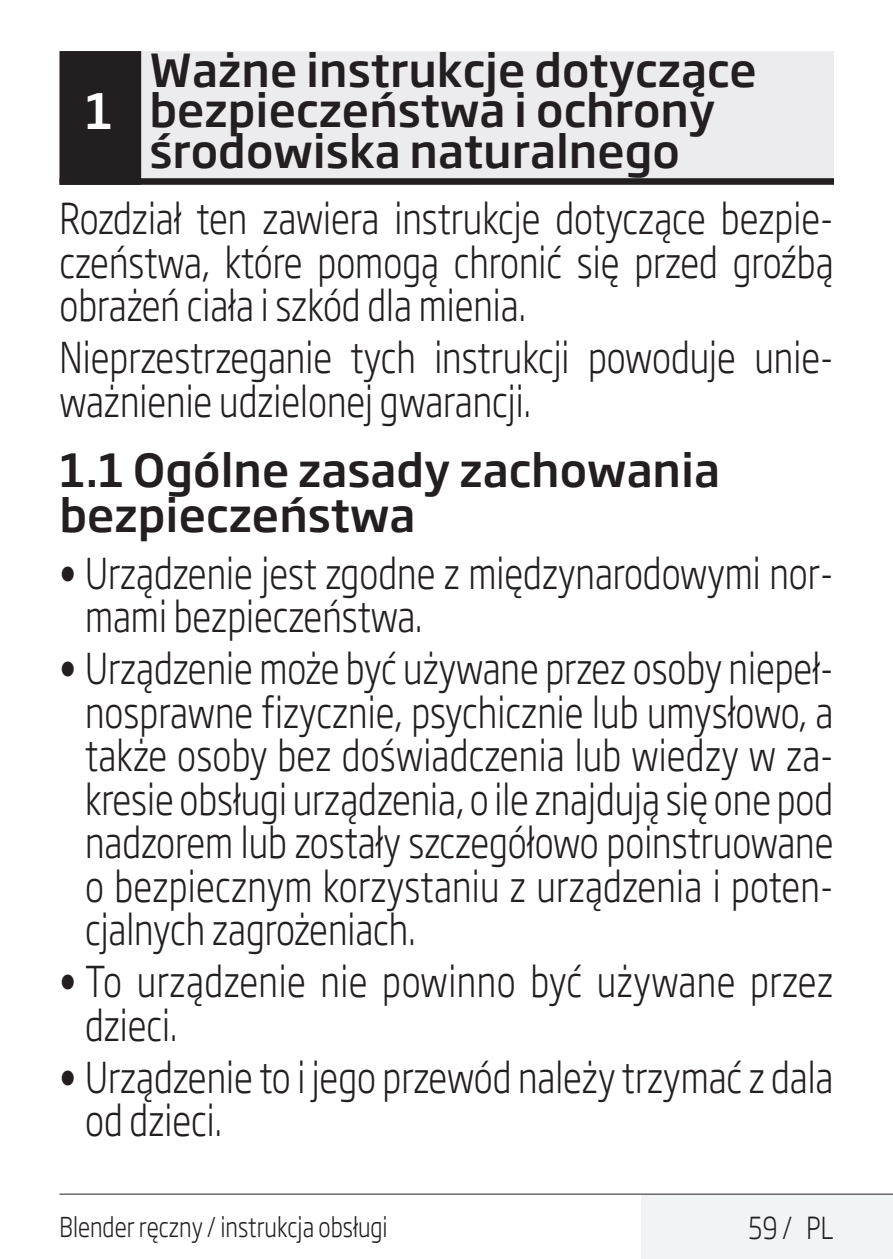
<style>
.page{position:relative;width:893px;height:1259px;background:#fff}
.page>*{position:absolute;margin:0;border:0;box-sizing:border-box;transform-origin:0 0}
.Unite_Baslik_Guvenli{font:500 48px "Soho Gothic Pro";color:#fff}
.Unite_Baslik_Guvenli-2{font:500 45px/40.5px "Soho Gothic Pro";color:#231f20}
.Alt_Baslik_Guvenlık{font:500 45px/45px "Soho Gothic Pro";color:#231f20}
.Guvenlik_Giris_Parag{font:300 42px/43.5px "Soho Gothic Pro";color:#231f20;scale:.8 1}
.Master_Sayfa_Sağ_Num{font:300 30px "Soho Gothic Pro";color:#231f20;scale:.8 1}
.t1{font:300 27px "Soho Gothic Pro";color:#231f20;scale:.8 1}
.s1{font-family:"Helvetica Neue LT Pro";font-weight:700;font-stretch:condensed}
</style>
<div class="page">
<div style="left:60px;top:51px;width:773px;height:131px;background:#ececee"></div>
<div style="left:60px;top:179px;width:773px;height:5px;background:#231f20"></div>
<div style="left:61px;top:53px;width:79px;height:130px;background:#231f20"></div>
<div style="left:60px;top:51px;width:81px;height:134px;border:3px solid #231f20"></div>
<div style="left:641px;top:1193px;width:252px;height:66px;background:#f2f3f4"></div>
<hr style="left:60px;top:1193px;width:833px;height:1px;background:#231f20">
<p class="Unite_Baslik_Guvenli" style="left:85px;top:73px;width:29px">1</p>
<p class="Unite_Baslik_Guvenli-2" style="left:150px;top:47px;width:609px">Ważne instrukcje dotyczące bezpieczeństwa i ochrony środowiska naturalnego</p>
<p class="Guvenlik_Giris_Parag" style="left:60px;top:194px;width:969px;text-align:justify">Rozdział ten zawiera instrukcje dotyczące bezpie&shy;czeństwa, które pomogą chronić się przed groźbą obrażeń ciała i szkód dla mienia.</p>
<p class="Guvenlik_Giris_Parag" style="left:60px;top:333px;width:969px">Nieprzestrzeganie tych instrukcji powoduje unie&shy;ważnienie udzielonej gwarancji.</p>
<p class="Alt_Baslik_Guvenlık" style="left:60px;top:445px;width:662px">1.1 Ogólne zasady zachowania bezpieczeństwa</p>
<p class="Guvenlik_Giris_Parag" style="left:85px;top:549px;width:937px;text-indent:-26px"><span class="s1">•</span> Urządzenie jest zgodne z międzynarodowymi nor&shy;mami bezpieczeństwa.</p>
<p class="Guvenlik_Giris_Parag" style="left:85px;top:644px;width:937px;text-align:justify;text-indent:-26px"><span class="s1">•</span> Urządzenie może być używane przez osoby niepeł&shy;nosprawne fizycznie, psychicznie lub umysłowo, a także osoby bez doświadczenia lub wiedzy w za&shy;kresie obsługi urządzenia, o ile znajdują się one pod nadzorem lub zostały szczegółowo poinstruowane o bezpiecznym korzystaniu z urządzenia i poten&shy;cjalnych zagrożeniach.</p>
<p class="Guvenlik_Giris_Parag" style="left:85px;top:957px;width:937px;text-indent:-26px"><span class="s1">•</span> To urządzenie nie powinno być używane przez dzieci.</p>
<p class="Guvenlik_Giris_Parag" style="left:85px;top:1053px;width:937px;text-indent:-26px"><span class="s1">•</span> Urządzenie to i jego przewód należy trzymać z dala od dzieci.</p>
<p class="t1" style="left:60px;top:1206px;width:412px">Blender ręczny / instrukcja obsługi</p>
<p class="Master_Sayfa_Sağ_Num" style="left:748px;top:1204px;width:108px">59 / PL</p>
</div>
